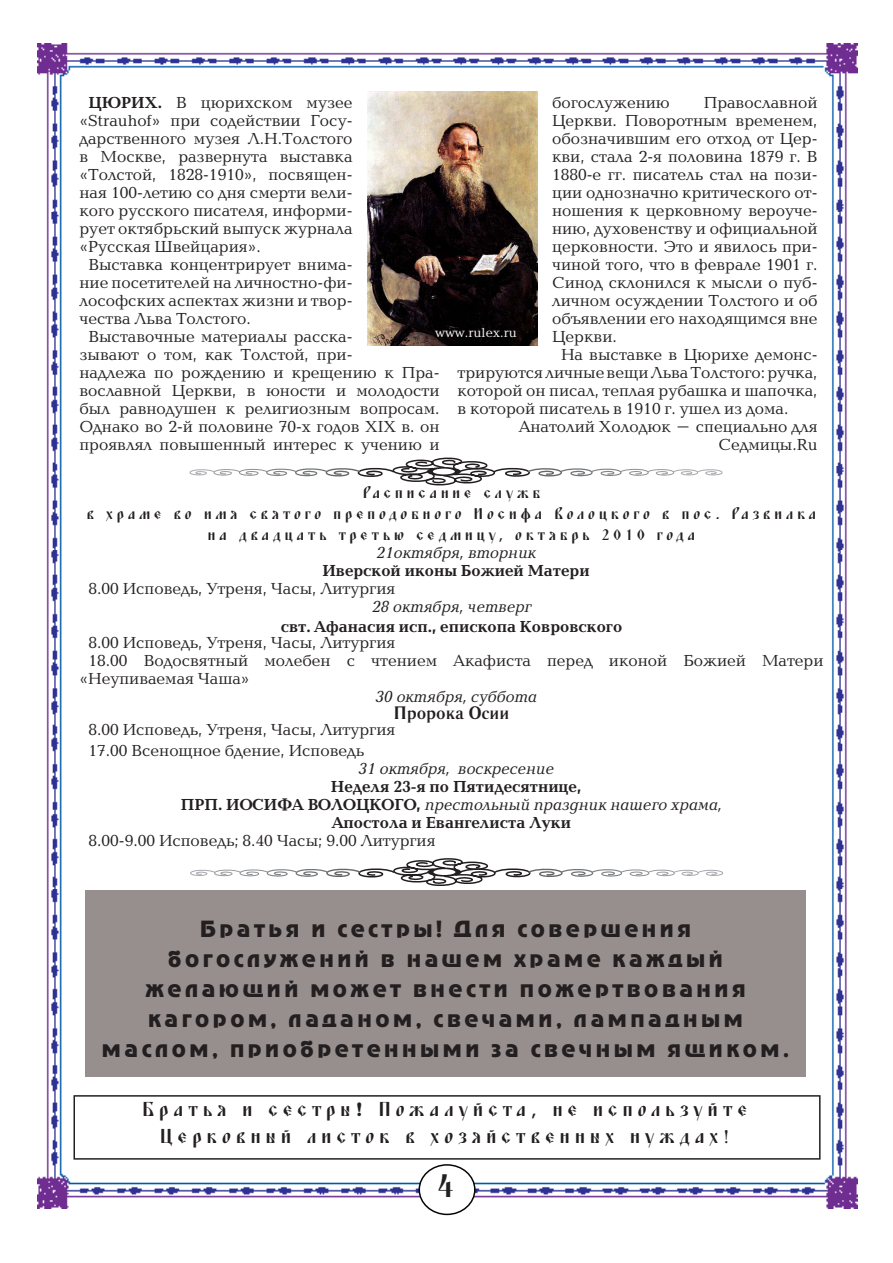
<style>
.page{position:relative;width:893px;height:1263px;background:#fff}
.page>*{position:absolute;margin:0;border:0;box-sizing:border-box;transform-origin:0 0}
.t1{font:31.5px "Blagovest Four Normal";color:#231f20}
.t2{font:22.05px "Adver Gothic C";letter-spacing:.17em;color:#231f20;scale:.95 1}
.t3{font:19.5px "Blagovest Four Normal";letter-spacing:.27em;color:#231f20}
.t4{font:700 18px "Literaturnaya C";color:#231f20}
.Paragraph_Style_2{font:16.5px/18px "Baltica C";color:#231f20;text-align:justify}
.Paragraph_Style_2-2{font:700 16.5px/18px "Baltica C";color:#231f20;text-align:center}
.Paragraph_Style_2-3{font:italic 16.5px "Baltica C";color:#231f20}
.t5{font:15px "Blagovest Four Normal";letter-spacing:.27em;color:#231f20}
.t6{font:13.5px "Baltica C";color:#fefcfd}
.s1{font-weight:700}
.s2{font-weight:400;font-style:italic}
.s3{font-family:"Bookman C";font-weight:600}
.s4{font-family:"Bodoni C"}
</style>
<div class="page">
<img style="left:38px;top:43px;width:819px;height:1166px">
<div style="left:74px;top:1095px;width:746px;height:65px;border:2px solid #231f20"></div>
<div style="left:86px;top:890px;width:720px;height:187px;background:#978f8e"></div>
<div style="left:419px;top:1165px;width:56px;height:49px;background:#fff;border-radius:50%"></div>
<div style="left:418px;top:1164px;width:58px;height:51px;border:2px solid #050504;border-radius:50%"></div>
<svg style="left:189px;top:457px;width:534px;height:29px"></svg>
<svg style="left:189px;top:857px;width:535px;height:30px"></svg>
<img style="left:368px;top:92px;width:169px;height:253px">
<p class="Paragraph_Style_2" style="left:80px;top:94px;width:275px;text-indent:9px"><span class="s1">ЦЮРИХ.</span> В цюрихском музее «Strauhof» при содействии Госу&shy;дарственного музея Л.Н.Толстого в Москве, развернута выставка «Толстой, 1828-1910», посвящен&shy;ная 100-летию со дня смерти вели&shy;кого русского писателя, информи&shy;рует октябрьский выпуск журнала «Русская Швейцария».</p>
<p class="Paragraph_Style_2" style="left:80px;top:256px;width:275px;text-indent:9px">Выставка концентрирует внима&shy;ние посетителей на личностно-фи&shy;лософских аспектах жизни и твор&shy;чества Льва Толстого.</p>
<p class="Paragraph_Style_2" style="left:80px;top:328px;width:362px;text-align:left;text-indent:9px">Выставочные материалы расска-<br>зывают о том, как Толстой, при-<br>надлежа по рождению и крещению к Пра&shy;вославной Церкви, в юности и молодости был равнодушен к религиозным вопросам.<br>Однако во 2-й половине 70-х годов ХIХ в. он проявлял повышенный интерес к учению и</p>
<p class="Paragraph_Style_2" style="left:552px;top:94px;width:119px">богослужению</p>
<p class="Paragraph_Style_2" style="left:552px;top:94px;width:267px;text-indent:152px">Православной Церкви. Поворотным временем, обозначившим его отход от Цер&shy;кви, стала 2-я половина 1879 г. В 1880-е гг. писатель стал на пози&shy;ции однозначно критического от&shy;ношения к церковному вероуче&shy;нию, духовенству и официальной церковности. Это и явилось при&shy;чиной того, что в феврале 1901 г.<br>Синод склонился к мысли о пуб&shy;личном осуждении Толстого и об объявлении его находящимся вне Церкви.</p>
<p class="Paragraph_Style_2" style="left:458px;top:346px;width:362px;text-indent:104px">На выставке в Цюрихе демонс&shy;трируются личные вещи Льва Толстого: ручка, которой он писал, теплая рубашка и шапочка, в которой писатель в 1910 г. ушел из дома.</p>
<p class="Paragraph_Style_2" style="left:519px;top:418px;width:300px;text-align:right">Анатолий Холодюк – специально для<br>Седмицы.Ru</p>
<p class="t6" style="left:435px;top:325px;width:83px">www.rulex.ru</p>
<p class="t5" style="left:363px;top:484px;width:179px">Расписание служб</p>
<p class="t5" style="left:87px;top:505px;width:731px">в храме во имя святого преподобного Иосифа Волоцкого в пос. Развилка</p>
<p class="t5" style="left:208px;top:526px;width:489px">на двадцать третью седмицу, октябрь 2010 года</p>
<p class="Paragraph_Style_2-3" style="left:376px;top:544px;width:161px">21октября, вторник</p>
<p class="Paragraph_Style_2-2" style="left:322px;top:562px;width:269px">Иверской иконы Божией Матери</p>
<p class="Paragraph_Style_2" style="left:88px;top:580px;width:308px">8.00 Исповедь, Утреня, Часы, Литургия</p>
<p class="Paragraph_Style_2-3" style="left:372px;top:598px;width:161px">28 октября, четверг</p>
<p class="Paragraph_Style_2-2" style="left:281px;top:618px;width:343px">свт. Афанасия исп., епископа Ковровского</p>
<p class="Paragraph_Style_2" style="left:88px;top:635px;width:308px">8.00 Исповедь, Утреня, Часы, Литургия</p>
<p class="Paragraph_Style_2" style="left:80px;top:652px;width:745px;text-indent:9px">18.00 Водосвятный молебен с чтением Акафиста перед иконой Божией Матери «Неупиваемая Чаша»</p>
<p class="Paragraph_Style_2-3" style="left:375px;top:688px;width:163px">30 октября, суббота</p>
<p class="t4" style="left:394px;top:701px;width:117px">Пророка Осии</p>
<p class="Paragraph_Style_2" style="left:88px;top:721px;width:308px">8.00 Исповедь, Утреня, Часы, Литургия</p>
<p class="Paragraph_Style_2" style="left:88px;top:742px;width:277px">17.00 Всенощное бдение, Исповедь</p>
<p class="Paragraph_Style_2-3" style="left:358px;top:760px;width:197px">31 октября, воскресение</p>
<p class="Paragraph_Style_2-2" style="left:181px;top:778px;width:543px">Неделя 23-я по Пятидесятнице,<br>ПРП. ИОСИФА ВОЛОЦКОГО, <span class="s2">престольный праздник нашего храма,<br></span>Апостола и Евангелиста Луки</p>
<p class="Paragraph_Style_2" style="left:88px;top:832px;width:349px">8.00-9.00 Исповедь; 8.40 Часы; 9.00 Литургия</p>
<p class="t2" style="left:200px;top:916px;width:518px">Братья и сестры! Для совершения</p>
<p class="t2" style="left:168px;top:946px;width:585px">богослужений в нашем храме каждый</p>
<p class="t2" style="left:145px;top:976px;width:633px">желающий может внести пожертвования</p>
<p class="t2" style="left:148px;top:1006px;width:628px">кагором, ладаном, свечами, лампадным</p>
<p class="t2" style="left:102px;top:1036px;width:725px">маслом, приобретенными за свечным ящиком.</p>
<p class="t3" style="left:142px;top:1097px;width:606px">Братья и сестры<span class="s3">!</span> Пожалуйста, не используйте</p>
<p class="t3" style="left:160px;top:1124px;width:571px">Церковный листок в хозяйственных нуждах<span class="s4">!</span></p>
<p class="t1" style="left:438px;top:1166px;width:18px">4</p>
</div>
